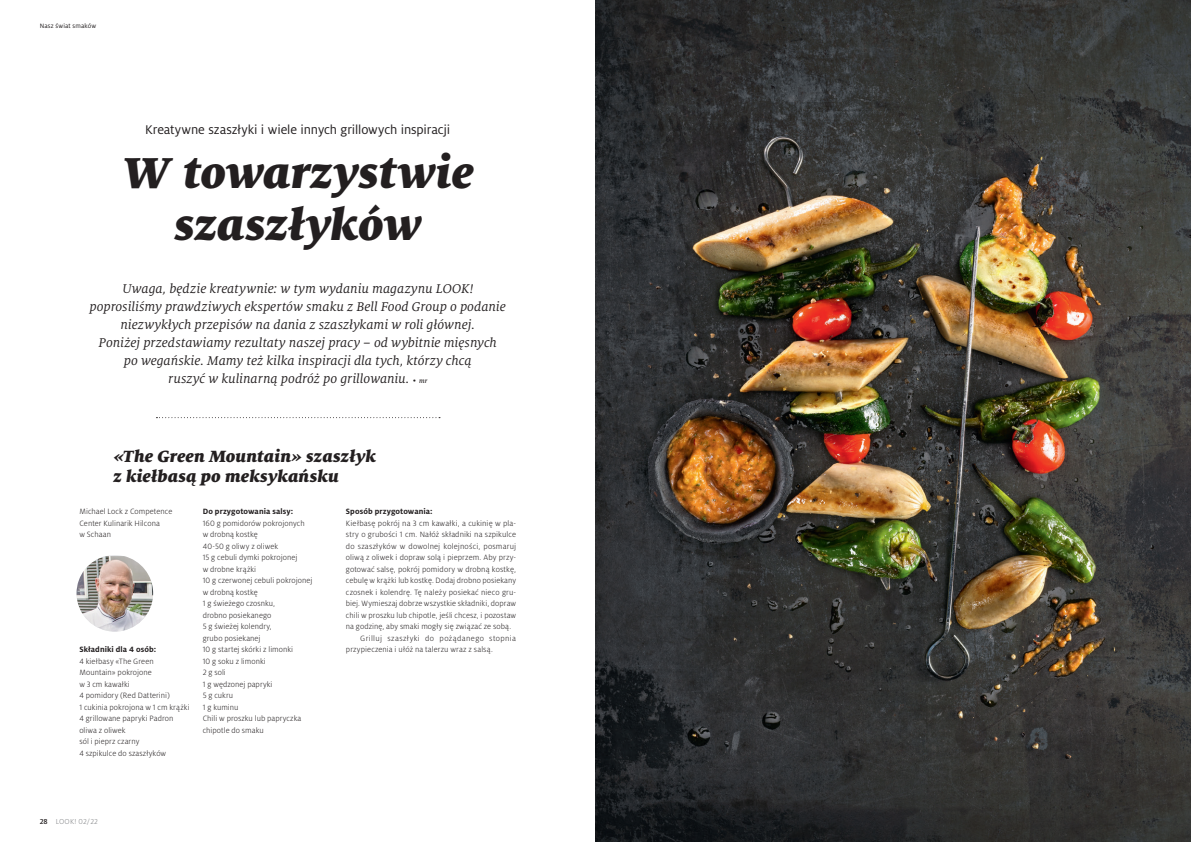
<style>
.page{position:relative;width:1191px;height:842px;background:#fff}
.page>*{position:absolute;margin:0;border:0;box-sizing:border-box;transform-origin:0 0}
.t1{font:italic 900 48px/52px "Milo Serif Pro";letter-spacing:.005em;color:#231f20;text-align:center}
.t2{font:italic 900 18px/20px "Milo Serif Pro";letter-spacing:.01em;color:#231f20}
.t3{font:italic 14px/18px "Milo Serif Pro";color:#231f20;text-align:center}
.t4{font:14px "Milo Pro";letter-spacing:-.01em;color:#231f20}
.t5{font:300 8.5px/11.5px "Milo Pro";letter-spacing:.01em;color:#231f20}
.t6{font:700 8.5px "Milo Pro";letter-spacing:.01em;color:#231f20}
.t7{font:300 8.5px "Milo Pro";letter-spacing:.045em;color:#231f20}
.t8{font:300 8px "Milo Pro";letter-spacing:.025em;color:#808285}
.t9{font:7px "Milo Pro";letter-spacing:.02em;color:#231f20}
.s1{font-style:normal;font-size:8.5px}
.s2{font-weight:500;font-size:7px}
.s3{font-weight:500;color:#231f20}
</style>
<div class="page">
<img style="left:77px;top:556px;width:76px;height:76px">
<svg style="left:156px;top:417px;width:284px;height:1px"></svg>
<img style="left:595px;top:0;width:596px;height:842px">
<p class="t9" style="left:40px;top:22px;width:58px">Nasz świat smaków</p>
<h3 class="t4" style="left:145px;top:122px;width:306px">Kreatywne szaszłyki i wiele innych grillowych inspiracji</h3>
<h1 class="t1" style="left:122px;top:146px;width:353px">W towarzystwie szaszłyków</h1>
<p class="t3" style="left:90px;top:279px;width:418px">Uwaga, będzie kreatywnie: w tym wydaniu magazynu LOOK! poprosiliśmy prawdziwych ekspertów smaku z Bell Food Group o podanie niezwykłych przepisów na dania z szaszłykami w roli głównej.<br>Poniżej przedstawiamy rezultaty naszej pracy – od wybitnie mięsnych<br>po wegańskie. Mamy też kilka inspiracji dla tych, którzy chcą<br>ruszyć w kulinarną podróż po grillowaniu. <span class="s1">•</span> <span class="s2">mr</span></p>
<h2 class="t2" style="left:113px;top:446px;width:264px">«The Green Mountain» szaszłyk z kiełbasą po meksykańsku</h2>
<p class="t5" style="left:79px;top:506px;width:94px">Michael Lock z Competence<br>Center Kulinarik Hilcona<br>w Schaan</p>
<p class="t6" style="left:346px;top:507px;width:88px">Sposób przygotowania:</p>
<p class="t6" style="left:203px;top:507px;width:92px">Do przygotowania salsy:</p>
<p class="t5" style="left:203px;top:517px;width:111px">160 g pomidorów pokrojonych<br>w drobną kostkę<br>40-50 g oliwy z oliwek<br>15 g cebuli dymki pokrojonej<br>w drobne krążki<br>10 g czerwonej cebuli pokrojonej w drobną kostkę<br>1 g świeżego czosnku,<br>drobno posiekanego<br>5 g świeżej kolendry,<br>grubo posiekanej<br>10 g startej skórki z limonki<br>10 g soku z limonki<br>2 g soli<br>1 g wędzonej papryki<br>5 g cukru<br>1 g kuminu<br>Chili w proszku lub papryczka chipotle do smaku</p>
<p class="t5" style="left:346px;top:517px;width:172px">Kiełbasę pokrój na 3 cm kawałki, a cukinię w pla-</p>
<p class="t5" style="left:346px;top:529px;width:172px">stry o grubości 1 cm. Nałóż składniki na szpikulce</p>
<p class="t5" style="left:346px;top:540px;width:172px">do szaszłyków w dowolnej kolejności, posmaruj</p>
<p class="t5" style="left:346px;top:552px;width:172px">oliwą z oliwek i dopraw solą i pieprzem. Aby przy-</p>
<p class="t5" style="left:346px;top:563px;width:172px">gotować salsę, pokrój pomidory w drobną kostkę,</p>
<p class="t5" style="left:346px;top:575px;width:172px">cebulę w krążki lub kostkę. Dodaj drobno posiekany</p>
<p class="t5" style="left:346px;top:586px;width:172px">czosnek i kolendrę. Tę należy posiekać nieco gru-</p>
<p class="t5" style="left:346px;top:598px;width:172px">biej. Wymieszaj dobrze wszystkie składniki, dopraw</p>
<p class="t5" style="left:346px;top:609px;width:172px">chili w proszku lub chipotle, jeśli chcesz, i pozostaw</p>
<p class="t5" style="left:346px;top:621px;width:167px">na godzinę, aby smaki mogły się związać ze sobą.</p>
<p class="t7" style="left:360px;top:633px;width:157px">Grilluj szaszłyki do pożądanego stopnia</p>
<p class="t5" style="left:346px;top:644px;width:148px">przypieczenia i ułóż na talerzu wraz z salsą.</p>
<p class="t6" style="left:79px;top:645px;width:78px">Składniki dla 4 osób:</p>
<p class="t5" style="left:79px;top:655px;width:112px">4 kiełbasy «The Green<br>Mountain» pokrojone<br>w 3 cm kawałki<br>4 pomidory (Red Datterini)<br>1 cukinia pokrojona w 1 cm krążki<br>4 grillowane papryki Padron oliwa z oliwek<br>sól i pieprz czarny<br>4 szpikulce do szaszłyków</p>
<p class="t8" style="left:40px;top:817px;width:60px"><span class="s3">28</span> LOOK! 02/22</p>
</div>
